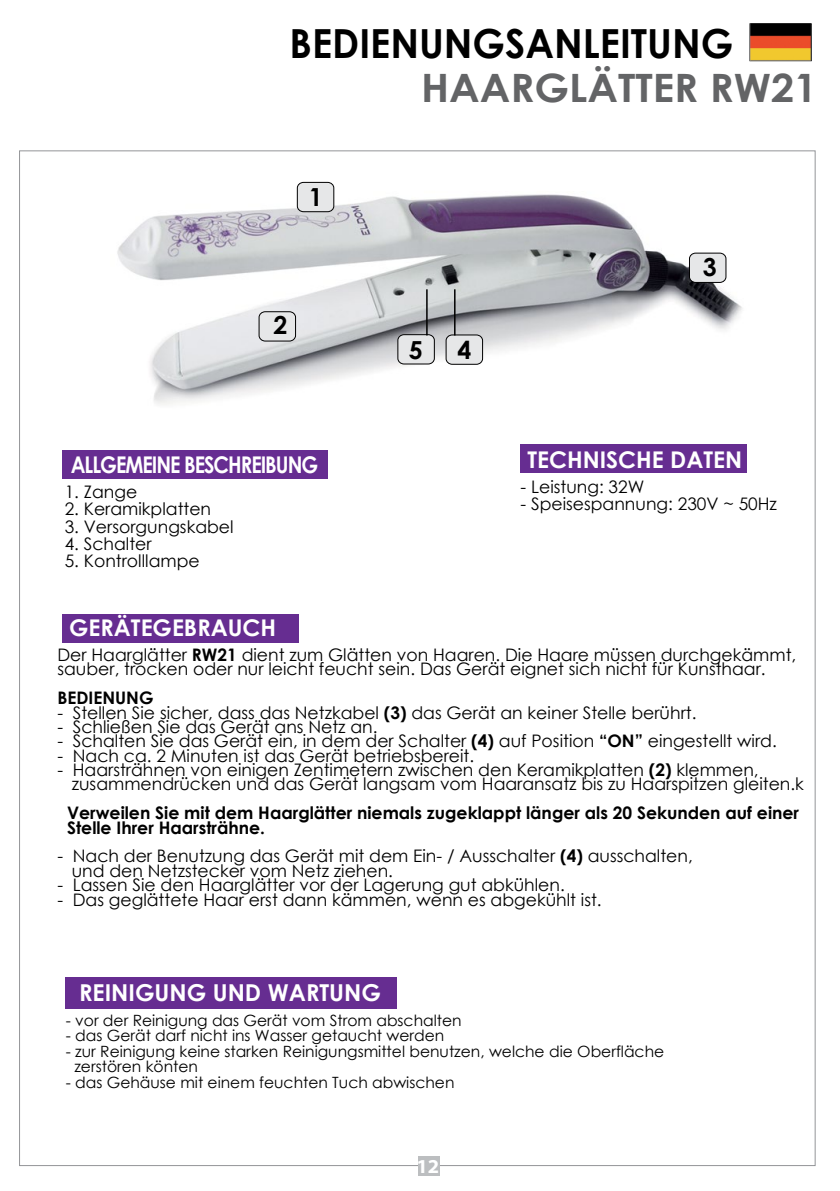
<style>
.page{position:relative;width:840px;height:1191px;background:#fff}
.page>*{position:absolute;margin:0;border:0;box-sizing:border-box;transform-origin:0 0}
.t1{font:700 40px "Century Gothic";color:#000}
.t2{font:700 39px "Century Gothic";color:#636466;scale:1.06 1}
.t3{font:700 24.8px "Century Gothic";color:#000}
.t4{font:700 23.2px "Century Gothic";color:#fff}
.t5{font:700 23px "Century Gothic";color:#fff}
.t6{font:700 23px "Century Gothic";letter-spacing:-.05em;color:#fff;scale:.87 1}
.t7{font:700 19.8px "Myriad Pro";color:#fff;scale:1.04 1}
.t8{font:17.2px/14.4px "Century Gothic";color:#000}
.t9{font:700 17.2px/14.4px "Century Gothic";color:#000}
.t10{font:15.6px/15.6px "Century Gothic";color:#000}
.s1{font-weight:700}
</style>
<div class="page">
<img style="left:117px;top:181px;width:625px;height:224px">
<div style="left:259px;top:312px;width:36px;height:29px;background:#e6e7e8;border-radius:6px"></div>
<div style="left:259px;top:311px;width:36px;height:30px;border:1px solid #000;border-radius:6px"></div>
<div style="left:297px;top:182px;width:36px;height:30px;background:#e6e7e8;border-radius:6px"></div>
<div style="left:297px;top:182px;width:37px;height:30px;border:1px solid #000;border-radius:6px"></div>
<div style="left:62px;top:450px;width:265px;height:29px;background:#662d91"></div>
<div style="left:520px;top:444px;width:226px;height:29px;background:#662d91"></div>
<div style="left:62px;top:614px;width:236px;height:29px;background:#662d91"></div>
<div style="left:689px;top:253px;width:36px;height:29px;background:#e6e7e8;border-radius:6px"></div>
<div style="left:688px;top:253px;width:37px;height:30px;border:1px solid #000;border-radius:6px"></div>
<div style="left:446px;top:335px;width:36px;height:29px;background:#e6e7e8;border-radius:6px"></div>
<div style="left:445px;top:335px;width:37px;height:29px;border:1px solid #000;border-radius:6px"></div>
<div style="left:397px;top:335px;width:37px;height:29px;background:#e6e7e8;border-radius:6px"></div>
<div style="left:397px;top:334px;width:37px;height:30px;border:1px solid #000;border-radius:6px"></div>
<hr style="left:426px;top:289px;width:1px;height:46px;background:#000">
<hr style="left:454px;top:289px;width:1px;height:46px;background:#000">
<div style="left:749px;top:23px;width:62px;height:38px;border:1px solid #000"></div>
<img style="left:749px;top:24px;width:61px;height:37px">
<div style="left:65px;top:977px;width:331px;height:32px;background:#662d91"></div>
<div style="left:418px;top:1156px;width:21px;height:19px;background:#bcbec0"></div>
<h1 class="t1" style="left:289px;top:19px;width:445px">BEDIENUNGSANLEITUNG</h1>
<h2 class="t2" style="left:421px;top:63px;width:375px">HAARGLÄTTER RW21</h2>
<h3 class="t3" style="left:308px;top:181px;width:15px">1</h3>
<h3 class="t3" style="left:273px;top:309px;width:15px">2</h3>
<h3 class="t3" style="left:408px;top:334px;width:15px">5</h3>
<h3 class="t3" style="left:457px;top:334px;width:15px">4</h3>
<h3 class="t3" style="left:702px;top:251px;width:15px">3</h3>
<h3 class="t6" style="left:71px;top:450px;width:286px">ALLGEMEINE BESCHREIBUNG</h3>
<h3 class="t5" style="left:527px;top:445px;width:216px">TECHNISCHE DATEN</h3>
<p class="t8" style="left:520px;top:479px;width:125px">- Leistung: 32W</p>
<p class="t8" style="left:520px;top:496px;width:258px">- Speisespannung: 230V ~ 50Hz</p>
<p class="t8" style="left:65px;top:484px;width:74px">1. Zange</p>
<p class="t8" style="left:65px;top:501px;width:148px">2. Keramikplatten</p>
<p class="t8" style="left:65px;top:519px;width:170px">3. Versorgungskabel</p>
<p class="t8" style="left:65px;top:536px;width:88px">4. Schalter</p>
<p class="t8" style="left:65px;top:553px;width:136px">5. Kontrolllampe</p>
<h3 class="t5" style="left:69px;top:613px;width:208px">GERÄTEGEBRAUCH</h3>
<p class="t8" style="left:57px;top:647px;width:740px">Der Haarglätter <span class="s1">RW21</span> dient zum Glätten von Haaren. Die Haare müssen durchgekämmt, sauber, trocken oder nur leicht feucht sein. Das Gerät eignet sich nicht für Kunsthaar.</p>
<p class="t9" style="left:57px;top:690px;width:97px">BEDIENUNG</p>
<p class="t8" style="left:57px;top:705px;width:640px">- Stellen Sie sicher, dass das Netzkabel <span class="s1">(3)</span> das Gerät an keiner Stelle berührt.</p>
<p class="t8" style="left:57px;top:719px;width:321px">- Schließen Sie das Gerät ans Netz an.</p>
<p class="t8" style="left:57px;top:733px;width:720px">- Schalten Sie das Gerät ein, in dem der Schalter <span class="s1">(4)</span> auf Position <span class="s1">“ON”</span> eingestellt wird.</p>
<p class="t8" style="left:57px;top:748px;width:418px">- Nach ca. 2 Minuten ist das Gerät betriebsbereit.</p>
<p class="t8" style="left:72px;top:762px;width:733px;text-indent:-14px">- Haarsträhnen von einigen Zentimetern zwischen den Keramikplatten <span class="s1">(2)</span> klemmen, zusammendrücken und das Gerät langsam vom Haaransatz bis zu Haarspitzen gleiten.k</p>
<p class="t9" style="left:67px;top:805px;width:733px">Verweilen Sie mit dem Haarglätter niemals zugeklappt länger als 20 Sekunden auf einer<br>Stelle Ihrer Haarsträhne.</p>
<p class="t8" style="left:72px;top:848px;width:622px;text-indent:-14px">- Nach der Benutzung das Gerät mit dem Ein- / Ausschalter <span class="s1">(4)</span> ausschalten, und den Netzstecker vom Netz ziehen.</p>
<p class="t8" style="left:57px;top:877px;width:508px">- Lassen Sie den Haarglätter vor der Lagerung gut abkühlen.</p>
<p class="t8" style="left:57px;top:892px;width:545px">- Das geglättete Haar erst dann kämmen, wenn es abgekühlt ist.</p>
<h3 class="t4" style="left:79px;top:977px;width:303px">REINIGUNG UND WARTUNG</h3>
<p class="t10" style="left:66px;top:1012px;width:397px">- vor der Reinigung das Gerät vom Strom abschalten</p>
<p class="t10" style="left:66px;top:1027px;width:380px">- das Gerät darf nicht ins Wasser getaucht werden</p>
<p class="t10" style="left:74px;top:1043px;width:591px;text-indent:-9px">- zur Reinigung keine starken Reinigungsmittel benutzen, welche die Oberfläche zerstören könten</p>
<p class="t10" style="left:66px;top:1074px;width:390px">- das Gehäuse mit einem feuchten Tuch abwischen</p>
<p class="t7" style="left:416px;top:1153px;width:23px">12</p>
</div>
